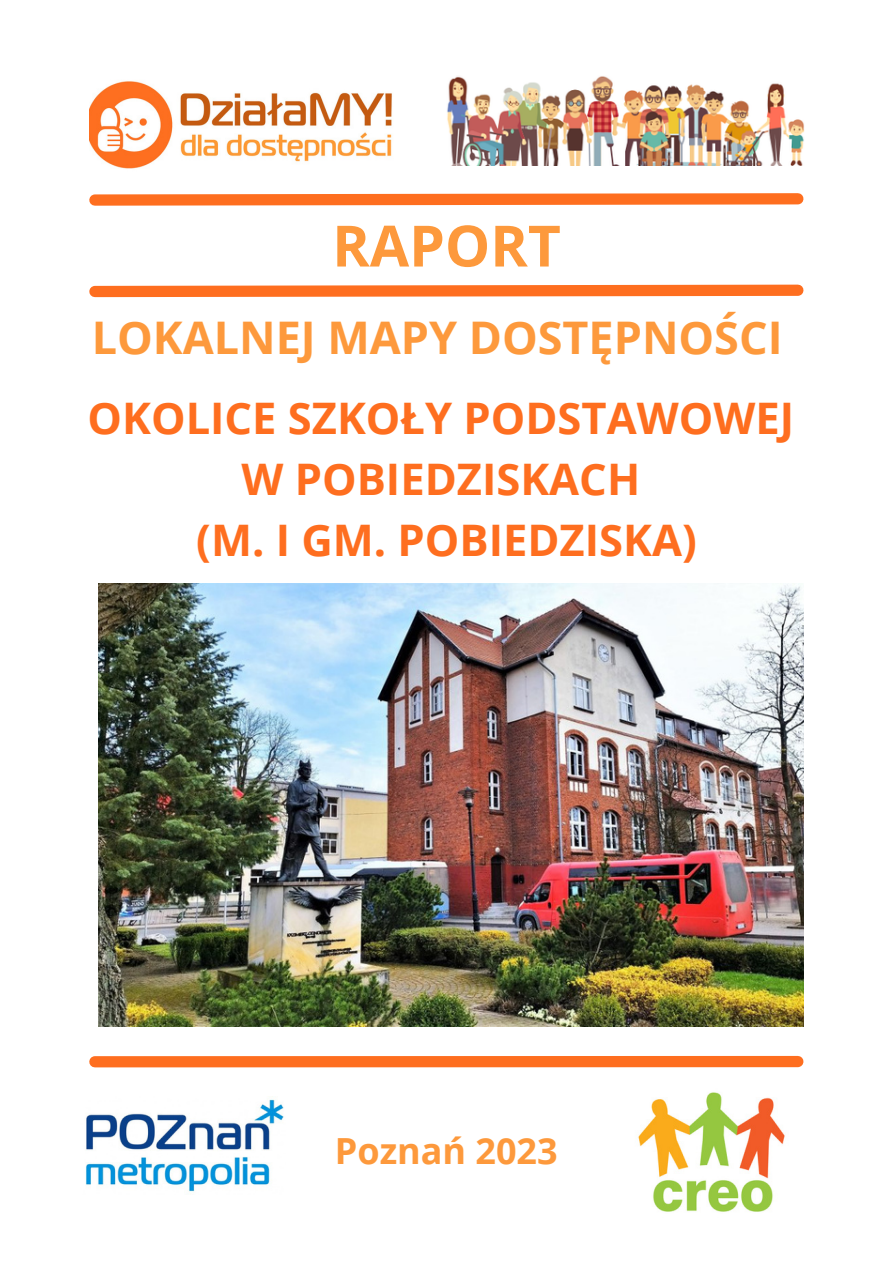
<style>
.page{position:relative;width:893px;height:1264px;background:#fff}
.page>*{position:absolute;margin:0;border:0;box-sizing:border-box;transform-origin:0 0}
.t1{font:700 57px "Open Sans";color:#fd993c}
.t2{font:700 45px "Open Sans";color:#fd993c}
.t3{font:700 43.5px "Open Sans";color:#fe6e1f}
.t4{font:700 36px "Open Sans";color:#fd993c}
</style>
<div class="page">
<img style="left:447px;top:76px;width:357px;height:89px">
<img style="left:89px;top:81px;width:303px;height:88px">
<svg style="left:89px;top:193px;width:715px;height:13px"></svg>
<svg style="left:89px;top:284px;width:715px;height:14px"></svg>
<div style="left:95px;top:1055px;width:702px;height:12px;background:#fe6e1f"></div>
<img style="left:86px;top:1096px;width:198px;height:96px">
<img style="left:638px;top:1092px;width:147px;height:120px">
<img style="left:98px;top:583px;width:705px;height:443px">
<p class="t1" style="left:332px;top:206px;width:230px">RAPORT</p>
<p class="t2" style="left:92px;top:306px;width:692px">LOKALNEJ MAPY DOSTĘPNOŚCI</p>
<p class="t3" style="left:88px;top:388px;width:708px">OKOLICE SZKOŁY PODSTAWOWEJ</p>
<p class="t3" style="left:241px;top:448px;width:400px">W POBIEDZISKACH</p>
<p class="t3" style="left:196px;top:509px;width:502px">(M. I GM. POBIEDZISKA)</p>
<p class="t4" style="left:335px;top:1125px;width:224px">Poznań 2023</p>
</div>
